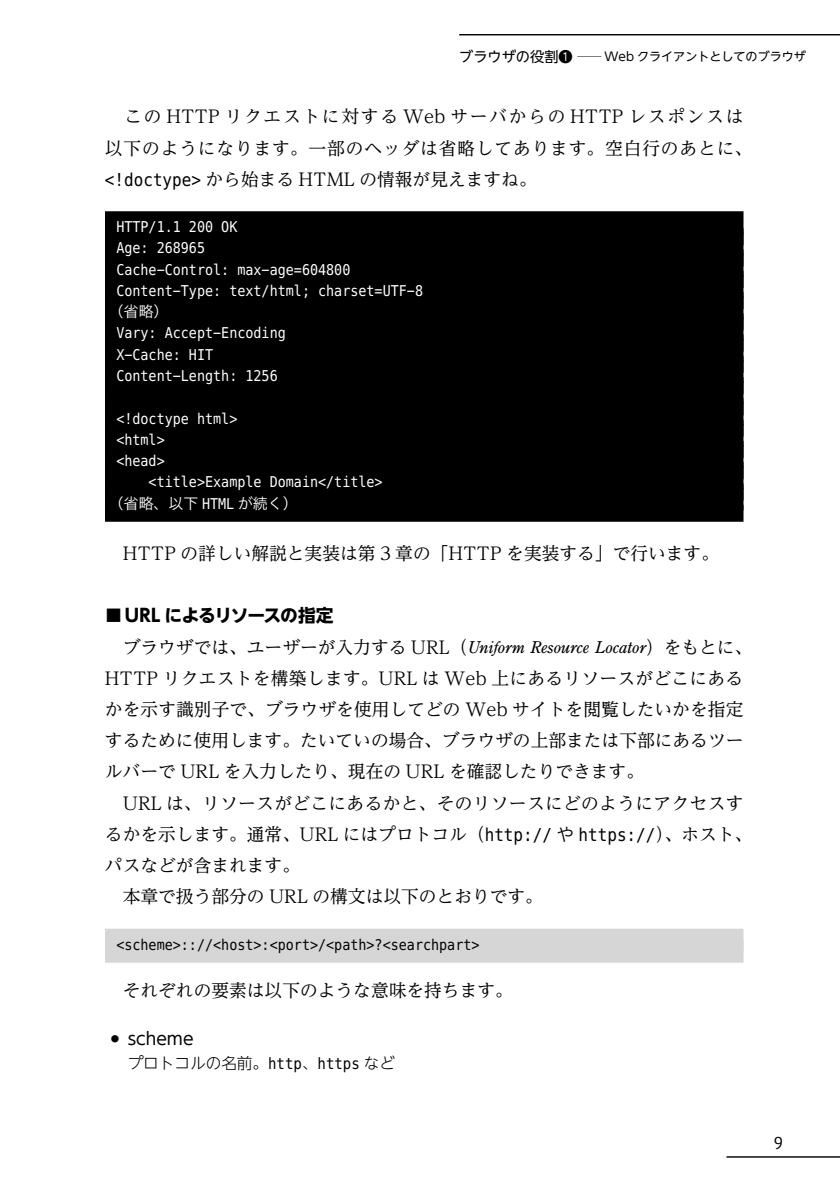
<style>
.page{position:relative;width:840px;height:1191px;background:#fff}
.page>*{position:absolute;margin:0;border:0;box-sizing:border-box;transform-origin:0 0}
.t1{font:17.8px/31.2px "UD Reimin Pr 6 N";color:#000}
.t2{font:17.8px/31.2px "UD Reimin Pr 6 N";letter-spacing:.05em;color:#000}
.t3{font:700 17.8px "UD Shin Go NT Pr 6 N";letter-spacing:-.05em;color:#000}
.t4{font:17px "UD Shin Go NT Pr 6 N";color:#000}
.t5{font:17px "PT Sans";color:#000}
.t6{font:300 15.6px "UD Shin Go NT Pr 6 N";color:#000}
.t7{font:14.8px/21.2px "WDB Sans Mono";color:#fff;scale:.9 1}
.t8{font:14.8px "WDB Sans Mono";color:#000;scale:.9 1}
.t9{font:14.8px "Hira Kaku Pro N W3";color:#fff}
.t10{font:12px "UD Shin Go NT Pr 6 N";color:#000}
.s1{font-size:14.2px}
.s2{font-family:"WDB Sans Mono"}
.s3{font-family:"Yu Go Pr 6 N"}
.s4{font-family:"Century Old Style Pro";font-style:italic}
.s5{font-family:"Hira Kaku Pro N W3"}
.s6{font-family:"WDB Sans Mono";font-weight:400}
</style>
<div class="page">
<hr style="left:726px;top:1156px;width:113px;height:1px;background:#000">
<hr style="left:459px;top:34px;width:380px;height:1px;background:#000">
<div style="left:105px;top:211px;width:638px;height:23px;background:#000"></div>
<div style="left:105px;top:232px;width:638px;height:23px;background:#000"></div>
<div style="left:105px;top:254px;width:638px;height:22px;background:#000"></div>
<div style="left:105px;top:275px;width:638px;height:23px;background:#000"></div>
<div style="left:105px;top:296px;width:638px;height:23px;background:#000"></div>
<div style="left:105px;top:317px;width:638px;height:23px;background:#000"></div>
<div style="left:105px;top:339px;width:638px;height:22px;background:#000"></div>
<div style="left:105px;top:360px;width:638px;height:23px;background:#000"></div>
<div style="left:105px;top:381px;width:638px;height:23px;background:#000"></div>
<div style="left:105px;top:403px;width:638px;height:22px;background:#000"></div>
<div style="left:105px;top:424px;width:638px;height:22px;background:#000"></div>
<div style="left:105px;top:445px;width:638px;height:23px;background:#000"></div>
<div style="left:105px;top:466px;width:638px;height:23px;background:#000"></div>
<div style="left:105px;top:488px;width:638px;height:22px;background:#000"></div>
<div style="left:105px;top:505px;width:638px;height:17px;background:#000"></div>
<div style="left:105px;top:928px;width:638px;height:23px;background:#d6d6d6"></div>
<div style="left:105px;top:940px;width:638px;height:22px;background:#d6d6d6"></div>
<p class="t10" style="left:459px;top:47px;width:348px"><span class="s1">ブラウザの役割❶</span> ── Web クライアントとしてのブラウザ</p>
<p class="t2" style="left:105px;top:100px;width:648px">　この HTTP リクエストに対する Web サーバからの HTTP レスポンスは以下のようになります。一部のヘッダは省略してあります。空白行のあとに、<span class="s2">&lt;!doctype&gt;</span> から始まる HTML の情報が見えますね。</p>
<p class="t7" style="left:116px;top:217px;width:342px">HTTP/1.1 200 OK<br>Age: 268965<br>Cache-Control: max-age=604800<br>Content-Type: text/html; charset=UTF-8</p>
<p class="t9" style="left:109px;top:298px;width:61px">（省略）</p>
<p class="t7" style="left:116px;top:323px;width:190px">Vary: Accept-Encoding<br>X-Cache: HIT<br>Content-Length: 1256</p>
<p class="t7" style="left:116px;top:408px;width:136px">&lt;!doctype html&gt; &lt;html&gt;<br>&lt;head&gt;</p>
<p class="t7" style="left:148px;top:472px;width:261px">&lt;title&gt;Example Domain&lt;/title&gt;</p>
<p class="t9" style="left:109px;top:490px;width:190px">（省略、以下 <span class="s2">HTML</span> が続く）</p>
<p class="t1" style="left:105px;top:537px;width:615px">　HTTP の詳しい解説と実装は第 3 章の「HTTP を実装する」で行います。</p>
<p class="t3" style="left:105px;top:601px;width:230px"><span class="s3">■</span>URL によるリソースの指定</p>
<p class="t1" style="left:105px;top:631px;width:648px">　ブラウザでは、ユーザーが入力する URL（<span class="s4">Uniform Resource Locator</span>）をもとに、HTTP リクエストを構築します。URL は Web 上にあるリソースがどこにあるかを示す識別子で、ブラウザを使用してどの Web サイトを閲覧したいかを指定するために使用します。たいていの場合、ブラウザの上部または下部にあるツールバーで URL を入力したり、現在の URL を確認したりできます。<br>　URL は、リソースがどこにあるかと、そのリソースにどのようにアクセスするかを示します。通常、URL にはプロトコル（<span class="s2">http://</span> <span class="s5">や</span> <span class="s2">https://</span>）、ホスト、パスなどが含まれます。<br>　本章で扱う部分の URL の構文は以下のとおりです。</p>
<p class="t8" style="left:116px;top:933px;width:405px">&lt;scheme&gt;:://&lt;host&gt;:&lt;port&gt;/&lt;path&gt;?&lt;searchpart&gt;</p>
<p class="t1" style="left:105px;top:974px;width:409px">　それぞれの要素は以下のような意味を持ちます。</p>
<p class="t4" style="left:111px;top:1024px;width:84px"><sup>⁃</sup> scheme</p>
<p class="t6" style="left:128px;top:1050px;width:269px">プロトコルの名前。<span class="s6">http</span>、<span class="s6">https</span> など</p>
<p class="t5" style="left:773px;top:1131px;width:11px">9</p>
</div>
